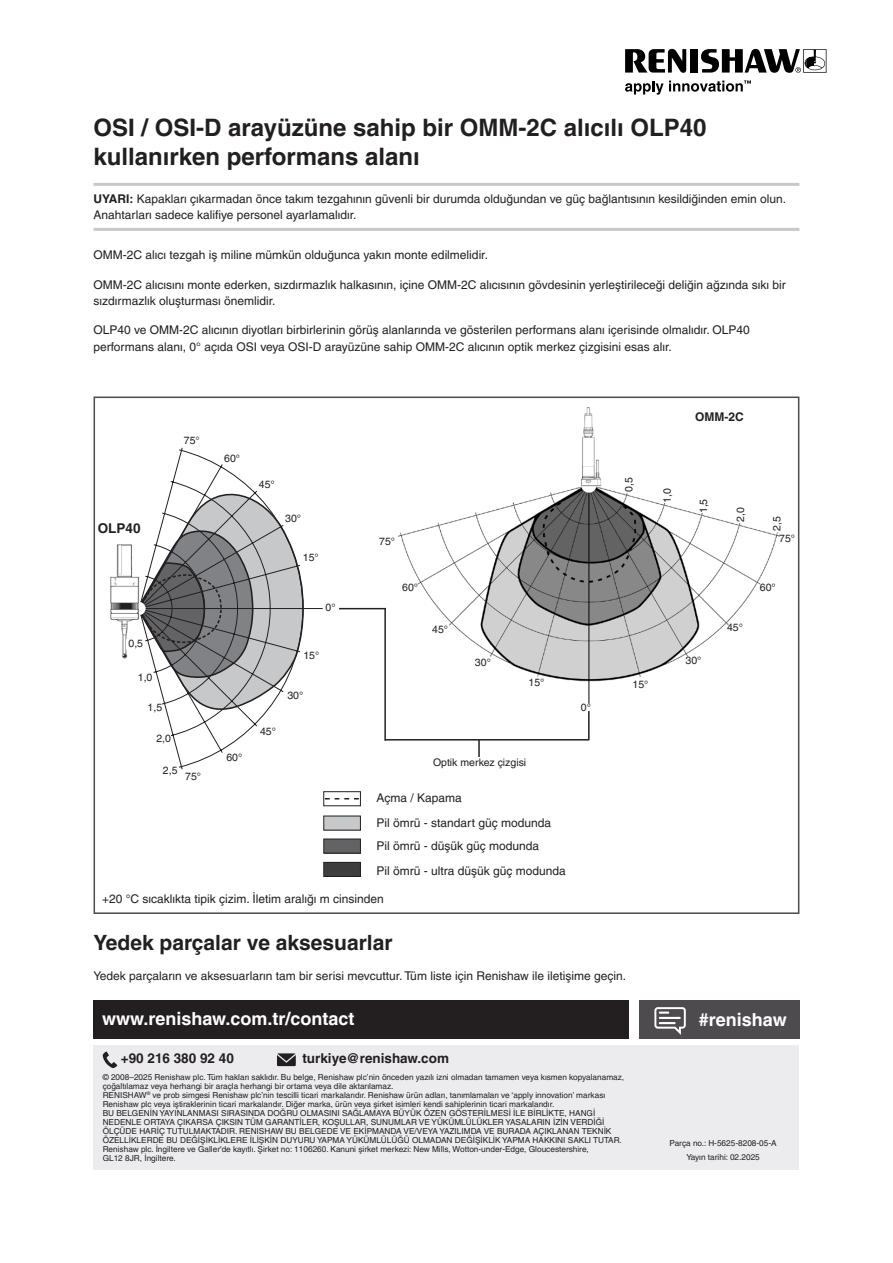
<style>
.page{position:relative;width:893px;height:1263px;background:#fff}
.page>*{position:absolute;margin:0;border:0;box-sizing:border-box;transform-origin:0 0}
.Heading_1__16pt_Bold{font:700 24px/28.8px "Helvetica LT Pro";color:#231f20}
.Heading_2__14pt_Bold{font:700 21px "Helvetica LT Pro";color:#231f20}
.back_page_URL_white___hashtag{font:700 18px "Helvetica LT Pro";color:#fff}
.back_page_URL_white___hashtag_flush_righ{font:700 18px "Helvetica LT Pro";color:#fff}
.back_page_contact_details{font:700 13.5px "Helvetica LT Pro";color:#231f20}
._10pt_Body_Text{font:700 13.5px "Helvetica LT Pro";color:#231f20}
._8pt_Body_Text{font:12px/16.5px "Helvetica LT Pro";color:#231f20}
._8pt_Note{font:12px/16.5px "Helvetica LT Pro";color:#231f20}
.Figure_annotation_left-aligned{font:12px "Helvetica LT Pro";color:#231f20}
.Figure_annotation{font:700 12px "Helvetica LT Pro";color:#231f20}
.t1{font:10.5px "Helvetica LT Pro";color:#231f20}
.Disclaimer{font:8.25px/9px "Helvetica LT Pro";color:#231f20}
.Part_No{font:8.25px "Helvetica LT Pro";color:#231f20}
.s1{font-weight:700}
</style>
<div class="page">
<hr style="left:135px;top:608px;width:188px;height:1px;background:#231f20">
<svg style="left:139px;top:447px;width:165px;height:323px"></svg>
<img style="left:110px;top:544px;width:29px;height:115px">
<div style="left:127px;top:639px;width:16px;height:11px;background:#fff"></div>
<img style="left:398px;top:408px;width:382px;height:296px">
<div style="left:108px;top:673px;width:44px;height:11px;background:#fff"></div>
<div style="left:118px;top:704px;width:44px;height:11px;background:#fff"></div>
<div style="left:128px;top:734px;width:43px;height:11px;background:#fff"></div>
<div style="left:133px;top:766px;width:45px;height:11px;background:#fff"></div>
<div style="left:323px;top:791px;width:38px;height:15px;border:1px solid #231f20"></div>
<div style="left:324px;top:816px;width:36px;height:14px;background:#c7c8ca"></div>
<div style="left:323px;top:816px;width:38px;height:14px;border:1px solid #231f20"></div>
<div style="left:324px;top:839px;width:36px;height:14px;background:#636366"></div>
<div style="left:323px;top:839px;width:38px;height:14px;border:1px solid #231f20"></div>
<div style="left:324px;top:862px;width:36px;height:14px;background:#3e3e3f"></div>
<div style="left:323px;top:862px;width:38px;height:15px;border:1px solid #231f20"></div>
<hr style="left:385px;top:739px;width:204px;height:1px;background:#231f20">
<svg style="left:478px;top:740px;width:2px;height:17px"></svg>
<div style="left:625px;top:452px;width:11px;height:40px;background:#fff"></div>
<div style="left:663px;top:458px;width:11px;height:45px;background:#fff"></div>
<div style="left:699px;top:469px;width:11px;height:44px;background:#fff"></div>
<div style="left:736px;top:479px;width:11px;height:43px;background:#fff"></div>
<div style="left:773px;top:486px;width:11px;height:45px;background:#fff"></div>
<hr style="left:339px;top:608px;width:47px;height:1px;background:#231f20">
<hr style="left:384px;top:608px;width:2px;height:133px;background:#231f20">
<hr style="left:588px;top:711px;width:2px;height:28px;background:#231f20">
<svg style="left:325px;top:798px;width:34px;height:1px"></svg>
<div style="left:94px;top:1045px;width:705px;height:124px;background:#ececee"></div>
<svg style="left:103px;top:1051px;width:14px;height:17px"></svg>
<svg style="left:277px;top:1053px;width:19px;height:13px"></svg>
<div style="left:639px;top:1000px;width:160px;height:39px;background:#4d4b4d"></div>
<svg style="left:654px;top:1007px;width:32px;height:28px"></svg>
<div style="left:94px;top:1000px;width:535px;height:39px;background:#231f20"></div>
<hr style="left:94px;top:183px;width:705px;height:3px;background:#c7c8ca">
<hr style="left:94px;top:228px;width:705px;height:3px;background:#c7c8ca">
<svg style="left:625px;top:49px;width:61px;height:24px"></svg>
<div style="left:690px;top:49px;width:8px;height:24px;background:#000001"></div>
<svg style="left:701px;top:49px;width:125px;height:24px"></svg>
<svg style="left:625px;top:80px;width:126px;height:15px"></svg>
<p class="Heading_1__16pt_Bold" style="left:94px;top:113px;width:615px">OSI / OSI-D arayüzüne sahip bir OMM-2C alıcılı OLP40 kullanırken performans alanı</p>
<p class="_8pt_Note" style="left:94px;top:190px;width:694px"><span class="s1">UYARI:</span> Kapakları çıkarmadan önce takım tezgahının güvenli bir durumda olduğundan ve güç bağlantısının kesildiğinden emin olun.<br>Anahtarları sadece kalifiye personel ayarlamalıdır.</p>
<p class="_8pt_Body_Text" style="left:94px;top:247px;width:396px">OMM-2C alıcı tezgah iş miline mümkün olduğunca yakın monte edilmelidir.</p>
<p class="_8pt_Body_Text" style="left:94px;top:276px;width:694px">OMM-2C alıcısını monte ederken, sızdırmazlık halkasının, içine OMM-2C alıcısının gövdesinin yerleştirileceği deliğin ağzında sıkı bir sızdırmazlık oluşturması önemlidir.</p>
<p class="_8pt_Body_Text" style="left:94px;top:322px;width:658px">OLP40 ve OMM‑2C alıcının diyotları birbirlerinin görüş alanlarında ve gösterilen performans alanı içerisinde olmalıdır. OLP40 performans alanı, 0° açıda OSI veya OSI-D arayüzüne sahip OMM‑2C alıcının optik merkez çizgisini esas alır.</p>
<p class="_10pt_Body_Text" style="left:98px;top:520px;width:44px">OLP40</p>
<p class="t1" style="left:184px;top:434px;width:17px">75°</p>
<p class="t1" style="left:129px;top:637px;width:16px">0,5</p>
<p class="t1" style="left:138px;top:671px;width:16px">1,0</p>
<p class="t1" style="left:148px;top:701px;width:16px">1,5</p>
<p class="t1" style="left:156px;top:732px;width:16px">2,0</p>
<p class="t1" style="left:163px;top:764px;width:16px">2,5</p>
<p class="t1" style="left:185px;top:770px;width:17px">75°</p>
<p class="t1" style="left:224px;top:452px;width:17px">60°</p>
<p class="t1" style="left:226px;top:751px;width:17px">60°</p>
<p class="t1" style="left:259px;top:478px;width:17px">45°</p>
<p class="t1" style="left:285px;top:512px;width:17px">30°</p>
<p class="t1" style="left:303px;top:552px;width:17px">15°</p>
<p class="t1" style="left:325px;top:601px;width:12px">0°</p>
<p class="t1" style="left:303px;top:649px;width:17px">15°</p>
<p class="t1" style="left:260px;top:725px;width:17px">45°</p>
<p class="t1" style="left:287px;top:690px;width:17px">30°</p>
<p class="Figure_annotation" style="left:695px;top:409px;width:50px">OMM-2C</p>
<p class="t1" style="left:379px;top:535px;width:17px">75°</p>
<p class="t1" style="left:402px;top:581px;width:17px">60°</p>
<p class="t1" style="left:432px;top:623px;width:17px">45°</p>
<p class="t1" style="left:623px;top:492px;width:16px;rotate:-90deg">0,5</p>
<p class="t1" style="left:661px;top:503px;width:16px;rotate:-90deg">1,0</p>
<p class="t1" style="left:697px;top:513px;width:16px;rotate:-90deg">1,5</p>
<p class="t1" style="left:734px;top:522px;width:16px;rotate:-90deg">2,0</p>
<p class="t1" style="left:475px;top:656px;width:17px">30°</p>
<p class="t1" style="left:686px;top:654px;width:17px">30°</p>
<p class="t1" style="left:528px;top:676px;width:17px">15°</p>
<p class="t1" style="left:581px;top:701px;width:12px">0°</p>
<p class="t1" style="left:632px;top:678px;width:17px">15°</p>
<p class="t1" style="left:727px;top:622px;width:17px">45°</p>
<p class="t1" style="left:433px;top:756px;width:95px">Optik merkez çizgisi</p>
<p class="Figure_annotation_left-aligned" style="left:376px;top:790px;width:87px">Açma / Kapama</p>
<p class="Figure_annotation_left-aligned" style="left:376px;top:815px;width:176px">Pil ömrü - standart güç modunda</p>
<p class="Figure_annotation_left-aligned" style="left:376px;top:838px;width:164px">Pil ömrü - düşük güç modunda</p>
<p class="Figure_annotation_left-aligned" style="left:376px;top:863px;width:191px">Pil ömrü - ultra düşük güç modunda</p>
<p class="_8pt_Body_Text" style="left:102px;top:890px;width:283px">+20 °C sıcaklıkta tipik çizim. İletim aralığı m cinsinden</p>
<p class="Heading_2__14pt_Bold" style="left:94px;top:930px;width:301px">Yedek parçalar ve aksesuarlar</p>
<p class="_8pt_Body_Text" style="left:94px;top:967px;width:534px">Yedek parçaların ve aksesuarların tam bir serisi mevcuttur. Tüm liste için Renishaw ile iletişime geçin.</p>
<p class="t1" style="left:771px;top:531px;width:16px;rotate:-90deg">2,5</p>
<p class="t1" style="left:779px;top:532px;width:17px">75°</p>
<p class="t1" style="left:760px;top:581px;width:17px">60°</p>
<p class="back_page_URL_white___hashtag" style="left:102px;top:1007px;width:254px">www.renishaw.com.tr/contact</p>
<p class="back_page_contact_details" style="left:121px;top:1050px;width:114px">+90 216 380 92 40</p>
<p class="back_page_contact_details" style="left:302px;top:1050px;width:148px">turkiye@renishaw.com</p>
<p class="Disclaimer" style="left:103px;top:1072px;width:523px">© 2008–2025 Renishaw plc. Tüm hakları saklıdır. Bu belge, Renishaw plc’nin önceden yazılı izni olmadan tamamen veya kısmen kopyalanamaz, çoğaltılamaz veya herhangi bir araçla herhangi bir ortama veya dile aktarılamaz.</p>
<p class="Disclaimer" style="left:103px;top:1090px;width:504px">RENISHAW<sup>®</sup> ve prob simgesi Renishaw plc’nin tescilli ticari markalarıdır. Renishaw ürün adları, tanımlamaları ve ‘apply innovation’ markası<br>Renishaw plc veya iştiraklerinin ticari markalarıdır. Diğer marka, ürün veya şirket isimleri kendi sahiplerinin ticari markalarıdır.</p>
<p class="Disclaimer" style="left:103px;top:1108px;width:521px">BU BELGENİN YAYINLANMASI SIRASINDA DOĞRU OLMASINI SAĞLAMAYA BÜYÜK ÖZEN GÖSTERİLMESİ İLE BİRLİKTE, HANGİ NEDENLE ORTAYA ÇIKARSA ÇIKSIN TÜM GARANTİLER, KOŞULLAR, SUNUMLAR VE YÜKÜMLÜLÜKLER YASALARIN İZİN VERDİĞİ ÖLÇÜDE HARİÇ TUTULMAKTADIR. RENISHAW BU BELGEDE VE EKİPMANDA VE/VEYA YAZILIMDA VE BURADA AÇIKLANAN TEKNİK ÖZELLİKLERDE BU DEĞİŞİKLİKLERE İLİŞKİN DUYURU YAPMA YÜKÜMLÜLÜĞÜ OLMADAN DEĞİŞİKLİK YAPMA HAKKINI SAKLI TUTAR.</p>
<p class="Disclaimer" style="left:103px;top:1144px;width:488px">Renishaw plc. İngiltere ve Galler'de kayıtlı. Şirket no: 1106260. Kanuni şirket merkezi: New Mills, Wotton-under-Edge, Gloucestershire,<br>GL12 8JR, İngiltere.</p>
<p class="back_page_URL_white___hashtag_flush_righ" style="left:699px;top:1009px;width:89px">#renishaw</p>
<p class="Part_No" style="left:669px;top:1138px;width:109px">Parça no.: H-5625-8208-05-A</p>
<p class="Part_No" style="left:686px;top:1152px;width:75px">Yayın tarihi: 02.2025</p>
</div>
